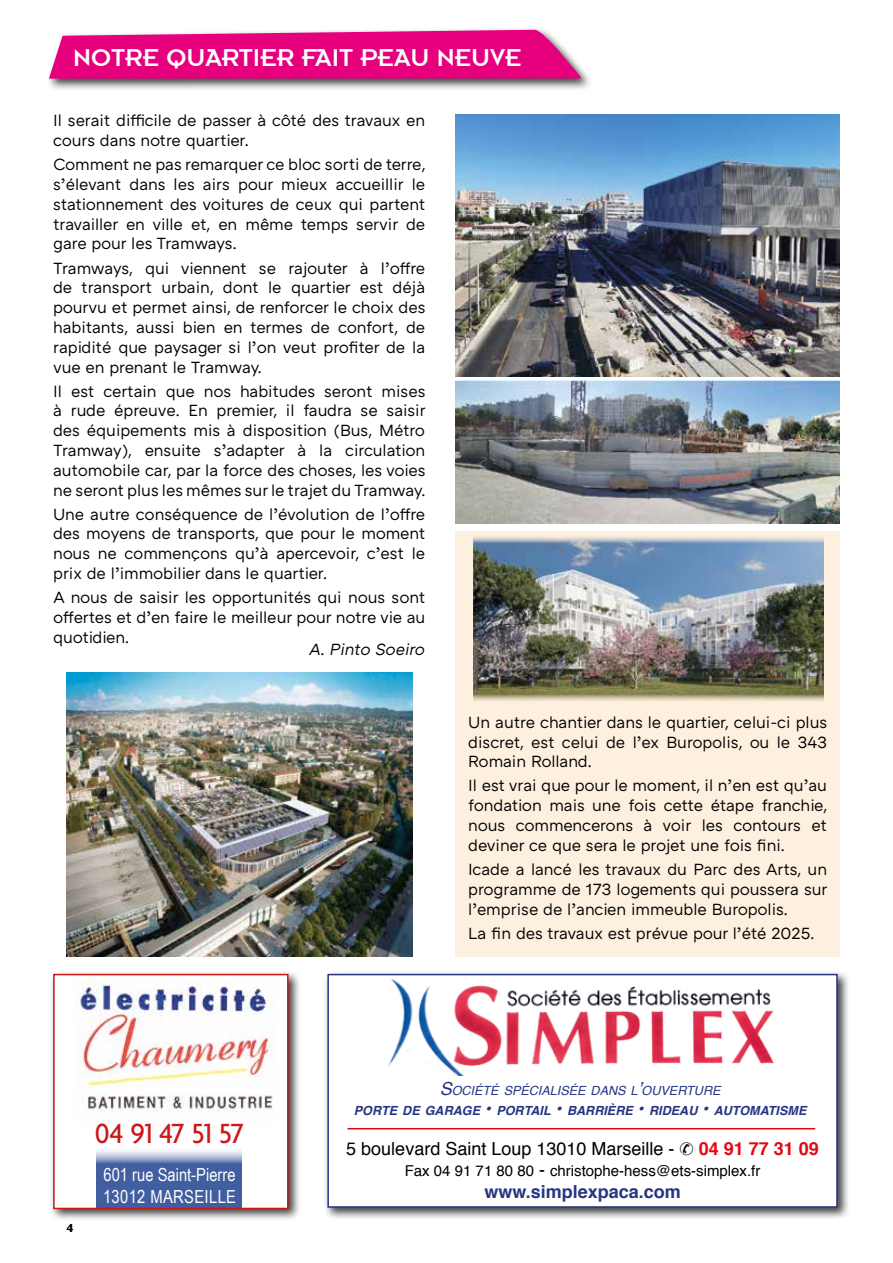
<style>
.page{position:relative;width:893px;height:1263px;background:#fff}
.page>*{position:absolute;margin:0;border:0;box-sizing:border-box;transform-origin:0 0}
.t1{font:500 30px "Agenda";letter-spacing:-.01em;color:#cd1719;scale:.96 1}
.t2{font:27px "Insignia";color:#fff}
.t3{font:18px "Helvetica";color:#000}
.t4{font:18px/21.6px "Arial Narrow";color:#fff}
.t5{font:700 18px "Helvetica";color:#283583}
.t6{font:700 18px "Helvetica";color:#e30613}
.t7{font:16.5px/19.8px "ATC Arquette";letter-spacing:-.01em;color:#000;text-align:justify}
.t8{font:italic 16.5px "ATC Arquette";letter-spacing:-.01em;color:#000}
.t9{font:15px "Helvetica";color:#000}
.t10{font:italic 700 12.6px/19.5px "Helvetica";color:#283583;text-align:center}
.t11{font:700 12px "Gill Sans";color:#000}
.s1{font-weight:400;font-size:18px}
.s2{font-weight:400}
.s3{font-size:18px}
</style>
<div class="page">
<div style="left:49px;top:970px;width:252px;height:251px;background:#000;opacity:.75"></div>
<div style="left:54px;top:974px;width:234px;height:234px;background:#fff"></div>
<svg style="left:96px;top:1150px;width:146px;height:56px;fill:#415ea1"></svg>
<img style="left:75px;top:977px;width:200px;height:135px">
<div style="left:53px;top:974px;width:236px;height:235px;border:2px solid #cd1719"></div>
<div style="left:455px;top:531px;width:385px;height:426px;background:#fef0de"></div>
<div style="left:46px;top:26px;width:547px;height:65px;background:#000;opacity:.75"></div>
<svg style="left:49px;top:30px;width:533px;height:49px"></svg>
<img style="left:455px;top:115px;width:385px;height:261px">
<img style="left:455px;top:381px;width:385px;height:142px">
<img style="left:474px;top:536px;width:350px;height:165px">
<img style="left:66px;top:672px;width:346px;height:285px">
<div style="left:323px;top:970px;width:527px;height:250px;background:#000;opacity:.75"></div>
<div style="left:328px;top:974px;width:509px;height:233px;background:#fff"></div>
<img style="left:388px;top:978px;width:386px;height:98px">
<hr style="left:347px;top:1128px;width:468px;height:1px;background:#e30613">
<div style="left:327px;top:974px;width:511px;height:234px;border:2px solid #283583"></div>
<h2 class="t2" style="left:73px;top:44px;width:450px">NOTRE QUARTIER FAIT PEAU NEUVE</h2>
<p class="t7" style="left:53px;top:111px;width:374px">Il serait difficile de passer à côté des travaux en cours dans notre quartier.</p>
<p class="t7" style="left:53px;top:155px;width:374px">Comment ne pas remarquer ce bloc sorti de terre, s’élevant dans les airs pour mieux accueillir le stationnement des voitures de ceux qui partent travailler en ville et, en même temps servir de gare pour les Tramways.</p>
<p class="t7" style="left:53px;top:258px;width:374px">Tramways, qui viennent se rajouter à l’offre de transport urbain, dont le quartier est déjà pourvu et permet ainsi, de renforcer le choix des habitants, aussi bien en termes de confort, de rapidité que paysager si l’on veut profiter de la vue en prenant le Tramway.</p>
<p class="t7" style="left:53px;top:381px;width:374px">Il est certain que nos habitudes seront mises à rude épreuve. En premier, il faudra se saisir des équipements mis à disposition (Bus, Métro Tramway), ensuite s’adapter à la circulation automobile car, par la force des choses, les voies ne seront plus les mêmes sur le trajet du Tramway.</p>
<p class="t7" style="left:53px;top:505px;width:374px">Une autre conséquence de l’évolution de l’offre des moyens de transports, que pour le moment nous ne commençons qu’à apercevoir, c’est le prix de l’immobilier dans le quartier.</p>
<p class="t7" style="left:53px;top:588px;width:374px">A nous de saisir les opportunités qui nous sont offertes et d’en faire le meilleur pour notre vie au quotidien.</p>
<p class="t8" style="left:309px;top:640px;width:118px">A. Pinto Soeiro</p>
<p class="t7" style="left:468px;top:713px;width:361px">Un autre chantier dans le quartier, celui-ci plus discret, est celui de l’ex Buropolis, ou le 343<br>Romain Rolland.</p>
<p class="t7" style="left:468px;top:776px;width:360px">Il est vrai que pour le moment, il n’en est qu’au fondation mais une fois cette étape franchie, nous commencerons à voir les contours et deviner ce que sera le projet une fois fini.</p>
<p class="t7" style="left:468px;top:860px;width:361px">Icade a lancé les travaux du Parc des Arts, un programme de 173 logements qui poussera sur l’emprise de l’ancien immeuble Buropolis.</p>
<p class="t7" style="left:468px;top:923px;width:348px">La fin des travaux est prévue pour l’été 2025.</p>
<p class="t11" style="left:67px;top:1218px;width:9px">4</p>
<h1 class="t1" style="left:95px;top:1117px;width:157px">04 91 47 51 57</h1>
<p class="t4" style="left:103px;top:1163px;width:135px">601 rue Saint-Pierre<br>13012 MARSEILLE</p>
<p class="t10" style="left:354px;top:1081px;width:454px"><span class="s1">S</span><span class="s2">OCIÉTÉ SPÉCIALISÉE DANS L</span><span class="s1">’</span><span class="s2">OUVERTURE<br></span>PORTE DE GARAGE <span class="s3">•</span> PORTAIL <span class="s3">•</span> BARRIÈRE <span class="s3">•</span> RIDEAU <span class="s3">•</span> AUTOMATISME</p>
<p class="t3" style="left:346px;top:1134px;width:330px">5 boulevard Saint Loup 13010 Marseille -</p>
<p class="t6" style="left:699px;top:1134px;width:122px">04 91 77 31 09</p>
<p class="t9" style="left:405px;top:1159px;width:357px">Fax 04 91 71 80 80 <span class="s3">-</span> christophe-hess@ets-simplex.fr</p>
<p class="t5" style="left:484px;top:1177px;width:198px">www.simplexpaca.com</p>
</div>
